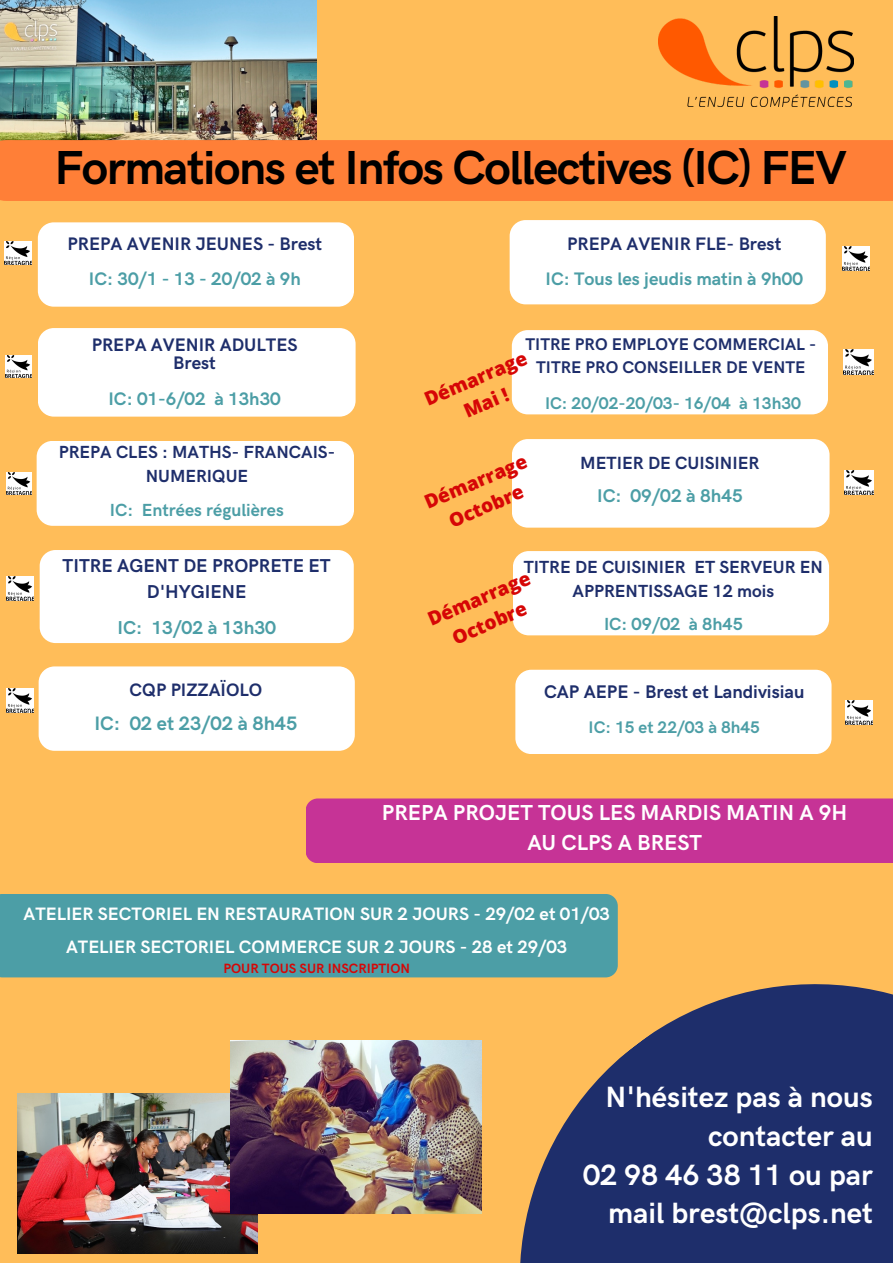
<style>
.page{position:relative;width:893px;height:1263px;background:#ffbd59}
.page>*{position:absolute;margin:0;border:0;box-sizing:border-box;transform-origin:0 0}
.t1{font:700 47.85px "HK Grotesk";letter-spacing:-.03em;color:#000}
.t2{font:700 29.4px/38.8px "HK Grotesk";color:#fff;text-align:right}
.t3{font:700 21.75px/30.4px "HK Grotesk";color:#fff;text-align:center}
.t4{font:700 19.5px "HK Grotesk";color:#4c9ea6}
.t5{font:800 19.05px/26.5px "Open Sans";color:#d60606;text-align:center}
.t6{font:700 18.67px/25.9px "HK Grotesk";color:#1e2e6b;text-align:center}
.t7{font:700 18.67px "HK Grotesk";color:#4c9ea6}
.t8{font:700 18.45px "HK Grotesk";color:#4c9ea6}
.t9{font:700 18.3px "HK Grotesk";color:#1e2e6b}
.t10{font:700 18.15px/18px "HK Grotesk";color:#1e2e6b;text-align:center}
.t11{font:700 18.15px "HK Grotesk";color:#4c9ea6}
.t12{font:700 18px "HK Grotesk";color:#fff}
.t13{font:700 18px "HK Grotesk";color:#1e2e6b}
.t14{font:700 17.7px "HK Grotesk";color:#1e2e6b}
.t15{font:700 17.55px/24.2px "HK Grotesk";color:#1e2e6b;text-align:center}
.t16{font:700 17.55px "HK Grotesk";color:#4c9ea6}
.t17{font:700 16.95px/23.3px "HK Grotesk";color:#1e2e6b;text-align:center}
.t18{font:700 16.95px "HK Grotesk";color:#4c9ea6}
.t19{font:700 16.8px "HK Grotesk";color:#4c9ea6}
.t20{font:700 13.5px "HK Grotesk";color:#d60606}
</style>
<div class="page">
<div style="left:38px;top:222px;width:316px;height:85px;background:#fff;border-radius:16px"></div>
<div style="left:38px;top:328px;width:317px;height:89px;background:#fff;border-radius:16px"></div>
<svg style="left:401px;top:977px;width:492px;height:286px;fill:#1e2e6b"></svg>
<img style="left:0;top:0;width:317px;height:140px">
<img style="left:658px;top:17px;width:195px;height:90px">
<div style="left:37px;top:441px;width:317px;height:85px;background:#fff;border-radius:16px"></div>
<div style="left:40px;top:550px;width:314px;height:93px;background:#fff;border-radius:16px"></div>
<div style="left:0;top:140px;width:893px;height:61px;background:#ff7f37"></div>
<div style="left:512px;top:330px;width:316px;height:84px;background:#fff;border-radius:16px"></div>
<div style="left:306px;top:798px;width:587px;height:65px;background:#c63396"></div>
<div style="left:509px;top:220px;width:317px;height:84px;background:#fff;border-radius:16px"></div>
<div style="left:512px;top:439px;width:317px;height:89px;background:#fff;border-radius:16px"></div>
<div style="left:513px;top:551px;width:316px;height:84px;background:#fff;border-radius:16px"></div>
<img style="left:18px;top:1094px;width:239px;height:159px">
<img style="left:230px;top:1040px;width:251px;height:173px">
<div style="left:39px;top:666px;width:316px;height:85px;background:#fff;border-radius:16px"></div>
<div style="left:0;top:894px;width:618px;height:83px;background:#4c9ea6"></div>
<img style="left:4px;top:241px;width:27px;height:24px">
<img style="left:6px;top:355px;width:25px;height:22px">
<img style="left:6px;top:472px;width:26px;height:22px">
<img style="left:6px;top:577px;width:27px;height:23px">
<img style="left:6px;top:689px;width:27px;height:23px">
<img style="left:842px;top:247px;width:27px;height:23px">
<img style="left:843px;top:350px;width:30px;height:25px">
<img style="left:845px;top:470px;width:28px;height:24px">
<div style="left:515px;top:670px;width:316px;height:84px;background:#fff;border-radius:16px"></div>
<img style="left:846px;top:700px;width:27px;height:24px">
<p class="t1" style="left:54px;top:141px;width:794px">Formations et Infos Collectives (IC) FEV</p>
<h5 class="t10" style="left:67px;top:236px;width:256px">PREPA AVENIR JEUNES - Brest</h5>
<h5 class="t11" style="left:89px;top:268px;width:213px">IC: 30/1 - 13 - 20/02 à 9h</h5>
<h5 class="t10" style="left:92px;top:336px;width:207px">PREPA AVENIR ADULTES<br>Brest</h5>
<h5 class="t11" style="left:108px;top:388px;width:174px">IC: 01-6/02 à 13h30</h5>
<h5 class="t15" style="left:59px;top:441px;width:278px">PREPA CLES : MATHS- FRANCAIS-<br>NUMERIQUE</h5>
<h5 class="t16" style="left:110px;top:500px;width:175px">IC: Entrées régulières</h5>
<p class="t6" style="left:63px;top:553px;width:269px">TITRE AGENT DE PROPRETE ET<br>D'HYGIENE</p>
<p class="t7" style="left:117px;top:617px;width:160px">IC: 13/02 à 13h30</p>
<p class="t13" style="left:130px;top:680px;width:134px">CQP PIZZAÏOLO</p>
<h4 class="t4" style="left:94px;top:712px;width:205px">IC: 02 et 23/02 à 8h45</h4>
<h5 class="t10" style="left:567px;top:235px;width:216px">PREPA AVENIR FLE- Brest</h5>
<p class="t11" style="left:545px;top:268px;width:259px">IC: Tous les jeudis matin à 9h00</p>
<h5 class="t17" style="left:525px;top:333px;width:292px">TITRE PRO EMPLOYE COMMERCIAL -<br>TITRE PRO CONSEILLER DE VENTE</h5>
<h4 class="t18" style="left:545px;top:394px;width:257px">IC: 20/02-20/03- 16/04 à 13h30</h4>
<p class="t5" style="left:420px;top:387px;width:111px;rotate:-23deg">Démarrage<br>Mai !</p>
<p class="t5" style="left:420px;top:490px;width:111px;rotate:-23deg">Démarrage<br>Octobre</p>
<p class="t14" style="left:580px;top:453px;width:181px">METIER DE CUISINIER</p>
<h5 class="t8" style="left:597px;top:485px;width:147px">IC: 09/02 à 8h45</h5>
<h5 class="t15" style="left:524px;top:555px;width:301px">TITRE DE CUISINIER ET SERVEUR EN<br>APPRENTISSAGE 12 mois</h5>
<h5 class="t16" style="left:604px;top:614px;width:140px">IC: 09/02 à 8h45</h5>
<p class="t5" style="left:423px;top:607px;width:111px;rotate:-23deg">Démarrage<br>Octobre</p>
<h3 class="t9" style="left:544px;top:682px;width:262px">CAP AEPE - Brest et Landivisiau</h3>
<p class="t19" style="left:588px;top:717px;width:173px">IC: 15 et 22/03 à 8h45</p>
<h5 class="t3" style="left:382px;top:798px;width:467px">PREPA PROJET TOUS LES MARDIS MATIN A 9H<br>AU CLPS A BREST</h5>
<h5 class="t12" style="left:24px;top:904px;width:588px">ATELIER SECTORIEL EN RESTAURATION SUR 2 JOURS - 29/02 et 01/03</h5>
<h5 class="t12" style="left:66px;top:937px;width:502px">ATELIER SECTORIEL COMMERCE SUR 2 JOURS - 28 et 29/03</h5>
<h5 class="t20" style="left:223px;top:961px;width:188px">POUR TOUS SUR INSCRIPTION</h5>
<p class="t2" style="left:583px;top:1079px;width:291px">N'hésitez pas à nous contacter au<br>02 98 46 38 11 ou par mail brest@clps.net</p>
</div>
